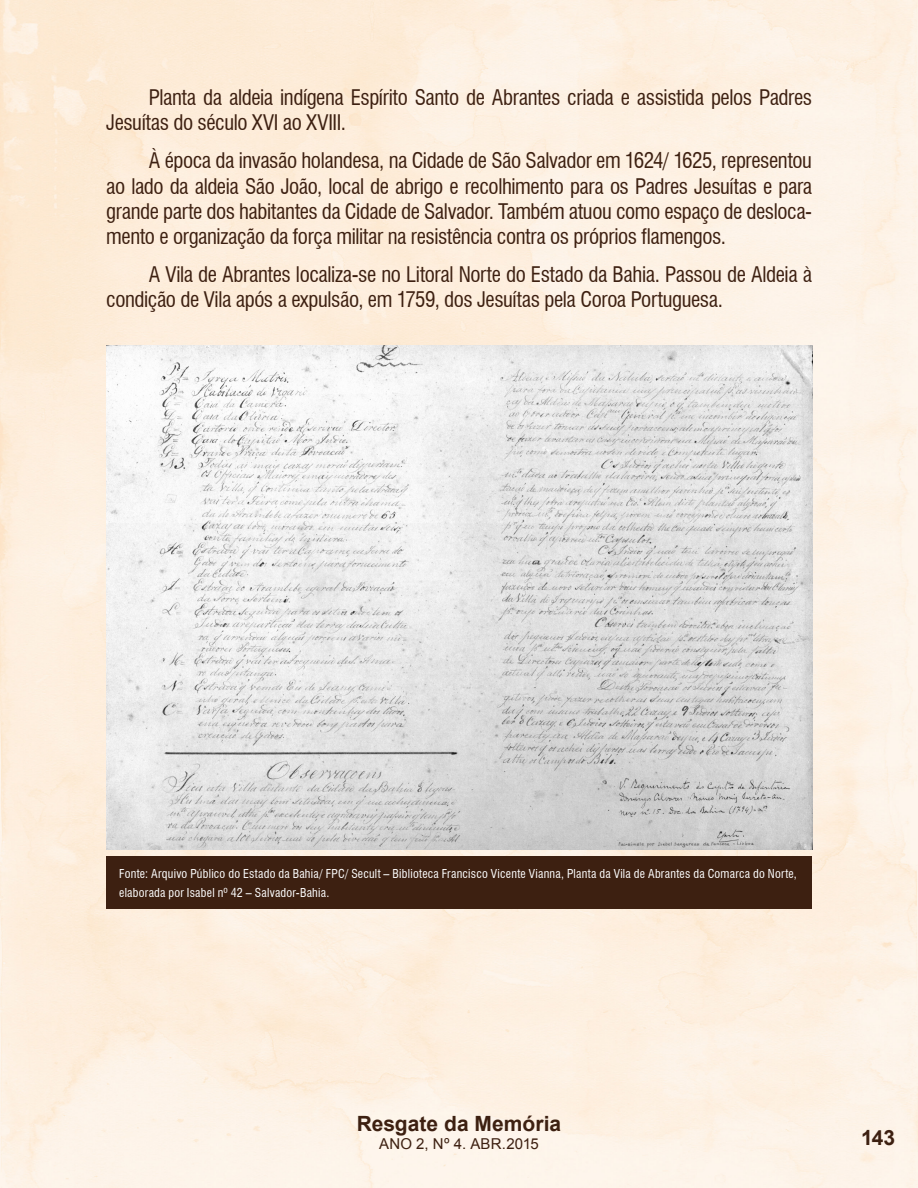
<style>
.page{position:relative;width:918px;height:1188px;background:#fff}
.page>*{position:absolute;margin:0;border:0;box-sizing:border-box;transform-origin:0 0}
.Texto_Corrido{font:condensed 21px/25.2px "Swiss 721 BT";letter-spacing:-.02em;color:#3d2011}
.t1{font:700 21px "Arial";color:#3d2011}
.t2{font:15px "Arial";letter-spacing:.01em;color:#3d2011}
.Texto_Corrido-2{font:condensed 12px/19.5px "Swiss 721 BT";letter-spacing:.02em;color:#fff}
</style>
<div class="page">
<img style="left:0;top:0;width:918px;height:1188px">
<img style="left:106px;top:345px;width:706px;height:504px">
<div style="left:106px;top:856px;width:706px;height:52px;background:#3d2011"></div>
<p class="Texto_Corrido" style="left:106px;top:85px;width:707px;text-indent:43px">Planta da aldeia indígena Espírito Santo de Abrantes criada e assistida pelos Padres<br>Jesuítas do século XVI ao XVIII.</p>
<p class="Texto_Corrido" style="left:106px;top:148px;width:708px;text-align:justify;text-indent:43px">À época da invasão holandesa, na Cidade de São Salvador em 1624/ 1625, representou ao lado da aldeia São João, local de abrigo e recolhimento para os Padres Jesuítas e para grande parte dos habitantes da Cidade de Salvador. Também atuou como espaço de desloca&shy;mento e organização da força militar na resistência contra os próprios flamengos.</p>
<p class="Texto_Corrido" style="left:106px;top:262px;width:707px;text-indent:43px">A Vila de Abrantes localiza-se no Litoral Norte do Estado da Bahia. Passou de Aldeia à condição de Vila após a expulsão, em 1759, dos Jesuítas pela Coroa Portuguesa.</p>
<p class="Texto_Corrido-2" style="left:119px;top:863px;width:679px">Fonte: Arquivo Público do Estado da Bahia/ FPC/ Secult – Biblioteca Francisco Vicente Vianna, Planta da Vila de Abrantes da Comarca do Norte, elaborada por Isabel nº 42 – Salvador-Bahia.</p>
<p class="t1" style="left:357px;top:1110px;width:206px">Resgate da Memória</p>
<p class="t2" style="left:379px;top:1134px;width:161px">ANO 2, Nº 4. ABR.2015</p>
<p class="t1" style="left:861px;top:1124px;width:36px">143</p>
</div>
